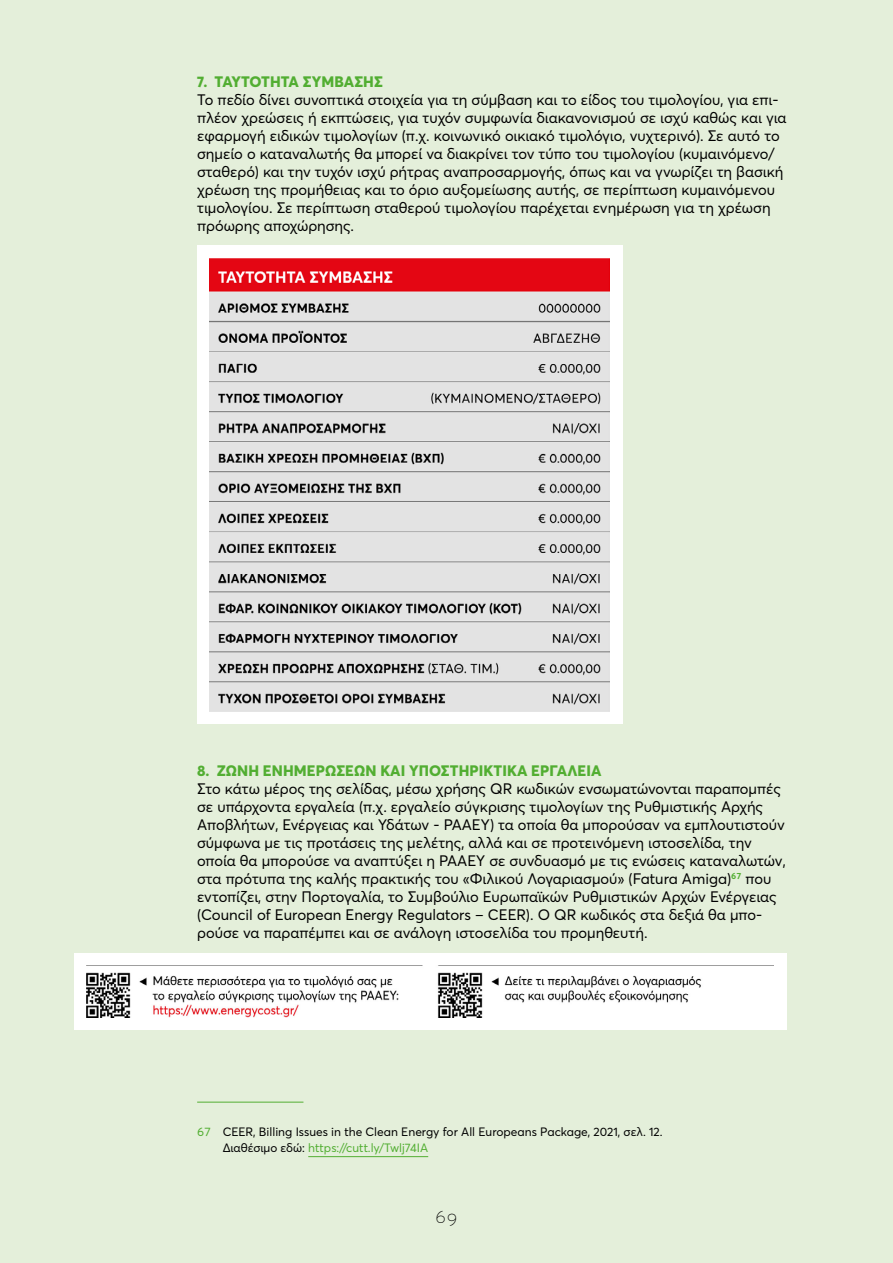
<style>
.page{position:relative;width:893px;height:1263px;background:#e4efda}
.page>*{position:absolute;margin:0;border:0;box-sizing:border-box;transform-origin:0 0}
.t1{font:100 18px "Averta";color:#000}
.t2{font:15px/18px "Averta";color:#000}
.t3{font:800 15px "Averta";letter-spacing:.01em;color:#52ae32}
.t4{font:12px/16.5px "Averta";color:#000}
.s1{color:#52ae32}
</style>
<div class="page">
<div style="left:197px;top:246px;width:425px;height:478px;background:#fff"></div>
<img style="left:210px;top:258px;width:400px;height:453px">
<div style="left:74px;top:953px;width:713px;height:77px;background:#fff"></div>
<img style="left:87px;top:972px;width:614px;height:45px">
<hr style="left:197px;top:1102px;width:106px;height:1px;background:#52ae32">
<hr style="left:308px;top:1156px;width:120px;height:1px;background:#52ae32">
<p class="t3" style="left:197px;top:71px;width:187px">7. ΤΑΥΤΌΤΗΤΑ ΣΎΜΒΑΣΗΣ</p>
<p class="t2" style="left:197px;top:90px;width:591px">Το πεδίο δίνει συνοπτικά στοιχεία για τη σύμβαση και το είδος του τιμολογίου, για επι&shy;πλέον χρεώσεις ή εκπτώσεις, για τυχόν συμφωνία διακανονισμού σε ισχύ καθώς και για εφαρμογή ειδικών τιμολογίων (π.χ. κοινωνικό οικιακό τιμολόγιο, νυχτερινό). Σε αυτό το σημείο ο καταναλωτής θα μπορεί να διακρίνει τον τύπο του τιμολογίου (κυμαινόμενο/ σταθερό) και την τυχόν ισχύ ρήτρας αναπροσαρμογής, όπως και να γνωρίζει τη βασική χρέωση της προμήθειας και το όριο αυξομείωσης αυτής, σε περίπτωση κυμαινόμενου τιμολογίου. Σε περίπτωση σταθερού τιμολογίου παρέχεται ενημέρωση για τη χρέωση πρόωρης αποχώρησης.</p>
<p class="t3" style="left:197px;top:760px;width:406px">8. ΖΏΝΗ ΕΝΗΜΕΡΏΣΕΩΝ ΚΑΙ ΥΠΟΣΤΗΡΙΚΤΙΚΆ ΕΡΓΑΛΕΊΑ</p>
<p class="t2" style="left:197px;top:779px;width:590px">Στο κάτω μέρος της σελίδας, μέσω χρήσης QR κωδικών ενσωματώνονται παραπομπές σε υπάρχοντα εργαλεία (π.χ. εργαλείο σύγκρισης τιμολογίων της Ρυθμιστικής Αρχής Αποβλήτων, Ενέργειας και Υδάτων - ΡΑΑΕΥ) τα οποία θα μπορούσαν να εμπλουτιστούν σύμφωνα με τις προτάσεις της μελέτης, αλλά και σε προτεινόμενη ιστοσελίδα, την οποία θα μπορούσε να αναπτύξει η ΡΑΑΕΥ σε συνδυασμό με τις ενώσεις καταναλωτών, στα πρότυπα της καλής πρακτικής του «Φιλικού Λογαριασμού» (Fatura Amiga)<sup>67</sup> που εντοπίζει, στην Πορτογαλία, το Συμβούλιο Ευρωπαϊκών Ρυθμιστικών Αρχών Ενέργειας (Council of European Energy Regulators – CEER). Ο QR κωδικός στα δεξιά θα μπο&shy;ρούσε να παραπέμπει και σε ανάλογη ιστοσελίδα του προμηθευτή.</p>
<p class="t4" style="left:223px;top:1123px;width:441px;text-indent:-26px"><span class="s1">67</span> CEER, Billing Issues in the Clean Energy for All Europeans Package, 2021, σελ. 12.<br>Διαθέσιμο εδώ: <span class="s1">https://cutt.ly/Twlj74IA</span></p>
<p class="t1" style="left:436px;top:1204px;width:23px">69</p>
</div>
